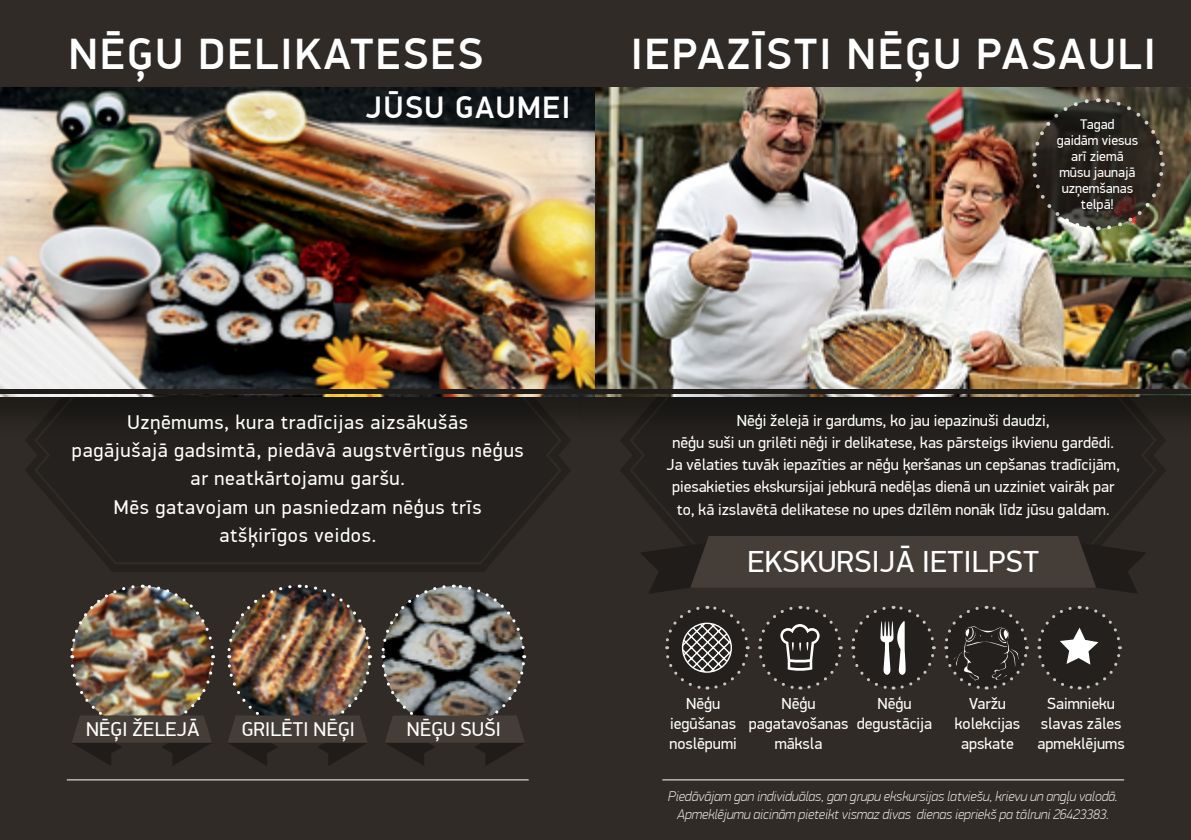
<style>
.page{position:relative;width:1191px;height:840px;background:#fff}
.page>*{position:absolute;margin:0;border:0;box-sizing:border-box;transform-origin:0 0}
.t1{font:500 44px "PF Din Display Pro";letter-spacing:.05em;color:#fff}
.t2{font:500 31.2px "PF Din Display Pro";letter-spacing:.05em;color:#fff}
.t3{font:30.6px "PF Din Display Pro";letter-spacing:.01em;color:#fff}
.t4{font:20px/28px "PF Din Display Pro";letter-spacing:.04em;color:#fff;text-align:center}
.t5{font:20px "PF Din Display Pro";letter-spacing:.01em;color:#fff}
.t6{font:16px/20px "PF Din Display Pro";color:#fff;text-align:center}
.t7{font:italic 100 14px/18px "PF Din Display Pro";color:#fff;text-align:center}
.t8{font:14px/16px "PF Din Display Pro";color:#fff;text-align:center}
</style>
<div class="page">
<div style="left:0;top:0;width:1191px;height:839px;background:#302b26"></div>
<svg style="left:25px;top:438px;width:546px;height:133px;fill:#24211e"></svg>
<div style="left:0;top:84px;width:621px;height:354px;background:#000;opacity:.36"></div>
<img style="left:0;top:88px;width:574px;height:308px">
<svg style="left:620px;top:438px;width:546px;height:97px;fill:#24211e"></svg>
<svg style="left:851px;top:605px;width:85px;height:85px"></svg>
<svg style="left:665px;top:605px;width:85px;height:85px"></svg>
<div style="left:682px;top:622px;width:50px;height:50px;border:1px solid #fff;border-radius:50%"></div>
<svg style="left:758px;top:605px;width:85px;height:85px"></svg>
<svg style="left:944px;top:605px;width:85px;height:85px"></svg>
<svg style="left:1037px;top:605px;width:85px;height:85px"></svg>
<div style="left:574px;top:84px;width:617px;height:354px;background:#000;opacity:.36"></div>
<hr style="left:662px;top:779px;width:462px;height:1px;background:#fff">
<svg style="left:641px;top:535px;width:505px;height:58px"></svg>
<img style="left:70px;top:584px;width:146px;height:181px">
<img style="left:227px;top:584px;width:146px;height:181px">
<svg style="left:381px;top:584px;width:146px;height:181px"></svg>
<hr style="left:0;top:389px;width:1191px;height:4px;background:#1f1c1a">
<hr style="left:67px;top:779px;width:461px;height:1px;background:#fff">
<svg style="left:1030px;top:96px;width:135px;height:136px"></svg>
<p class="t1" style="left:69px;top:28px;width:416px">NĒĢU DELIKATESES</p>
<p class="t2" style="left:366px;top:88px;width:206px">JŪSU GAUMEI</p>
<p class="t1" style="left:630px;top:28px;width:526px">IEPAZĪSTI NĒĢU PASAULI</p>
<p class="t8" style="left:1080px;top:116px;width:36px">Tagad</p>
<p class="t8" style="left:1056px;top:132px;width:83px">gaidām viesus</p>
<p class="t8" style="left:1059px;top:148px;width:78px">arī ziemā mūsu jaunajā uzņemšanas</p>
<p class="t8" style="left:1081px;top:196px;width:35px">telpā!</p>
<p class="t4" style="left:128px;top:408px;width:342px">Uzņēmums, kura tradīcijas aizsākušās</p>
<p class="t4" style="left:72px;top:436px;width:453px">pagājušajā gadsimtā, piedāvā augstvērtīgus nēģus</p>
<p class="t4" style="left:191px;top:464px;width:216px">ar neatkārtojamu garšu.</p>
<p class="t4" style="left:114px;top:492px;width:369px">Mēs gatavojam un pasniedzam nēģus trīs atšķirīgos veidos.</p>
<p class="t5" style="left:86px;top:716px;width:115px">NĒĢI ŽELEJĀ</p>
<p class="t5" style="left:242px;top:716px;width:115px">GRILĒTI NĒĢI</p>
<p class="t5" style="left:407px;top:716px;width:95px">NĒĢU SUŠI</p>
<p class="t6" style="left:737px;top:411px;width:314px">Nēģi želejā ir gardums, ko jau iepazinuši daudzi,</p>
<p class="t6" style="left:666px;top:432px;width:455px;line-height:22px">nēģu suši un grilēti nēģi ir delikatese, kas pārsteigs ikvienu gardēdi.<br>Ja vēlaties tuvāk iepazīties ar nēģu ķeršanas un cepšanas tradīcijām, piesakieties ekskursijai jebkurā nedēļas dienā un uzziniet vairāk par to, kā izslavētā delikatese no upes dzīlēm nonāk līdz jūsu galdam.</p>
<p class="t3" style="left:747px;top:543px;width:293px">EKSKURSIJĀ IETILPST</p>
<p class="t6" style="left:686px;top:693px;width:36px">Nēģu</p>
<p class="t6" style="left:670px;top:713px;width:67px">iegūšanas</p>
<p class="t6" style="left:669px;top:733px;width:69px">noslēpumi</p>
<p class="t6" style="left:781px;top:693px;width:36px">Nēģu</p>
<p class="t6" style="left:749px;top:713px;width:101px">pagatavošanas māksla</p>
<p class="t6" style="left:877px;top:693px;width:36px">Nēģu</p>
<p class="t6" style="left:857px;top:713px;width:77px">degustācija</p>
<p class="t6" style="left:969px;top:693px;width:38px">Varžu</p>
<p class="t6" style="left:955px;top:713px;width:67px">kolekcijas apskate</p>
<p class="t6" style="left:1037px;top:693px;width:89px">Saimnieku slavas zāles apmeklējums</p>
<p class="t7" style="left:668px;top:787px;width:451px">Piedāvājam gan individuālas, gan grupu ekskursijas latviešu, krievu un angļu valodā.<br>Apmeklējumu aicinām pieteikt vismaz divas dienas iepriekš pa tālruni 26423383.</p>
</div>
